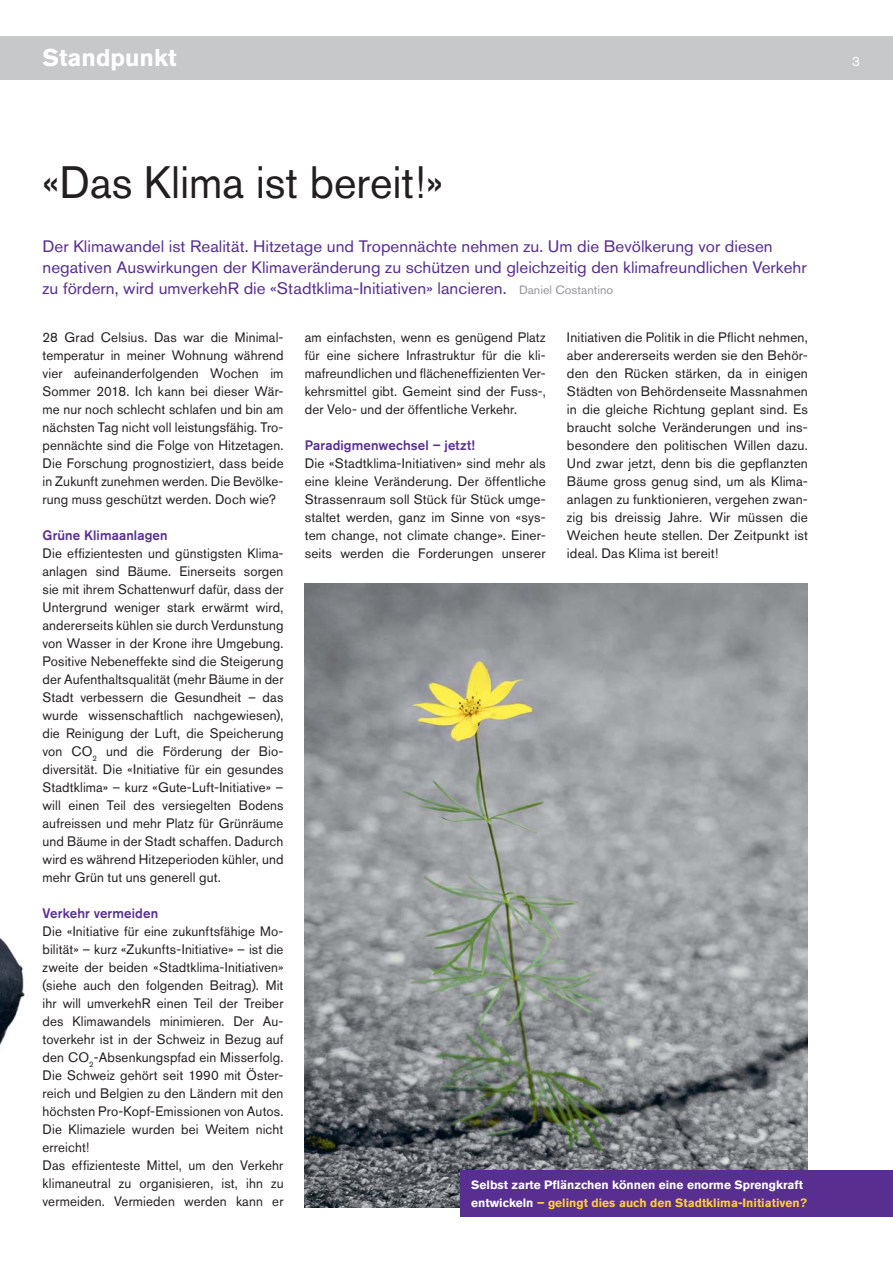
<style>
.page{position:relative;width:893px;height:1263px;background:#fff}
.page>*{position:absolute;margin:0;border:0;box-sizing:border-box;transform-origin:0 0}
.t1{font:45px "Akzidenz Grotesk Pro";color:#231f20;scale:.96 1}
.t2{font:700 24px "Akzidenz Grotesk Pro";color:#fff}
.t3{font:16.5px/21px "Akzidenz Grotesk Pro";color:#582e91}
.t4{font:13.65px/18px "Akzidenz Grotesk Pro";letter-spacing:.01em;color:#231f20;text-align:justify}
.t5{font:500 13.65px "Akzidenz Grotesk Pro";letter-spacing:.01em;color:#582e91}
.t6{font:13.5px "Akzidenz Grotesk Pro";color:#fff}
.t7{font:700 12px/18px "Akzidenz Grotesk Pro";color:#fff}
.s1{font-size:12px;color:#939598}
.s2{color:#ffce34}
</style>
<div class="page">
<img style="left:305px;top:584px;width:503px;height:623px">
<div style="left:0;top:36px;width:893px;height:43px;background:#c6c8ca"></div>
<div style="left:461px;top:1170px;width:432px;height:47px;background:#582e91"></div>
<img style="left:0;top:937px;width:25px;height:109px">
<h2 class="t2" style="left:43px;top:49px;width:135px">Standpunkt</h2>
<h2 class="t2" style="left:43px;top:49px;width:78px">Thema</h2>
<p class="t6" style="left:852px;top:56px;width:9px">3</p>
<h1 class="t1" style="left:43px;top:166px;width:419px">«Das Klima ist bereit!»</h1>
<p class="t3" style="left:43px;top:237px;width:766px">Der Klimawandel ist Realität. Hitzetage und Tropennächte nehmen zu. Um die Bevölkerung vor diesen negativen Auswirkungen der Klimaveränderung zu schützen und gleichzeitig den klimafreundlichen Verkehr zu fördern, wird umverkehR die «Stadtklima-Initiativen» lancieren. <span class="s1">Daniel Costantino</span></p>
<p class="t4" style="left:43px;top:330px;width:243px">28 Grad Celsius. Das war die Minimal&shy;temperatur in meiner Wohnung während vier aufeinanderfolgenden Wochen im Sommer 2018. Ich kann bei dieser Wär&shy;me nur noch schlecht schlafen und bin am nächsten Tag nicht voll leistungsfähig. Tro&shy;pennächte sind die Folge von Hitzetagen.<br>Die Forschung prognostiziert, dass beide in Zukunft zunehmen werden. Die Bevölke&shy;rung muss geschützt werden. Doch wie?</p>
<p class="t5" style="left:43px;top:530px;width:127px">Grüne Klimaanlagen</p>
<p class="t4" style="left:43px;top:546px;width:243px">Die effizientesten und günstigsten Klima&shy;anlagen sind Bäume. Einerseits sorgen sie mit ihrem Schattenwurf dafür, dass der Untergrund weniger stark erwärmt wird, andererseits kühlen sie durch Verdunstung von Wasser in der Krone ihre Umgebung.<br>Positive Nebeneffekte sind die Steigerung der Aufenthaltsqualität (mehr Bäume in der Stadt verbessern die Gesundheit – das wurde wissenschaftlich nachgewiesen), die Reinigung der Luft, die Speicherung von CO<sub>2</sub> und die Förderung der Bio&shy;diver sität. Die «Initiative für ein gesundes Stadtklima» – kurz «Gute-Luft-Initiative» – will einen Teil des versiegelten Bodens aufreissen und mehr Platz für Grünräume und Bäume in der Stadt schaffen. Dadurch wird es während Hitzeperioden kühler, und mehr Grün tut uns generell gut.</p>
<p class="t5" style="left:43px;top:908px;width:117px">Verkehr vermeiden</p>
<p class="t4" style="left:43px;top:924px;width:243px;text-align:left">Die «Initiative für eine zukunftsfähige Mo&shy;bilität» – kurz «Zukunfts-Initiative» – ist die zweite der beiden «Stadtklima-Initiativen» (siehe auch den folgenden Beitrag). Mit ihr will umverkehR einen Teil der Treiber des Klimawandels minimieren. Der Au&shy;toverkehr ist in der Schweiz in Bezug auf den CO<sub>2</sub>-Absenkungspfad ein Misserfolg.<br>Die Schweiz gehört seit 1990 mit Öster&shy;reich und Belgien zu den Ländern mit den höchsten Pro-Kopf-Emissionen von Autos.<br>Die Klimaziele wurden bei Weitem nicht erreicht!<br>Das effizienteste Mittel, um den Verkehr klimaneutral zu organisieren, ist, ihn zu vermeiden. Vermieden werden kann er</p>
<p class="t4" style="left:305px;top:330px;width:242px">am einfachsten, wenn es genügend Platz für eine sichere Infrastruktur für die kli&shy;mafreundlichen und flächeneffizienten Ver&shy;kehrsmittel gibt. Gemeint sind der Fuss-, der Velo- und der öffentliche Verkehr.</p>
<p class="t5" style="left:305px;top:440px;width:171px">Paradigmenwechsel – jetzt!</p>
<p class="t4" style="left:305px;top:456px;width:242px">Die «Stadtklima-Initiativen» sind mehr als eine kleine Veränderung. Der öffentliche Strassenraum soll Stück für Stück umge&shy;staltet werden, ganz im Sinne von «sys&shy;tem change, not climate change». Einer&shy;seits werden die Forderungen unserer</p>
<p class="t4" style="left:567px;top:330px;width:243px">Initiativen die Politik in die Pflicht nehmen, aber andererseits werden sie den Behör&shy;den den Rücken stärken, da in einigen Städten von Behördenseite Massnahmen in die gleiche Richtung geplant sind. Es braucht solche Veränderungen und ins&shy;besondere den politischen Willen dazu.<br>Und zwar jetzt, denn bis die gepflanzten Bäume gross genug sind, um als Klima&shy;anlagen zu funktionieren, vergehen zwan&shy;zig bis dreissig Jahre. Wir müssen die Weichen heute stellen. Der Zeitpunkt ist ideal. Das Klima ist bereit!</p>
<p class="t7" style="left:471px;top:1177px;width:337px">Selbst zarte Pflänzchen können eine enorme Sprengkraft entwickeln <span class="s2">– gelingt dies auch den Stadtklima-Initiativen?</span></p>
</div>
